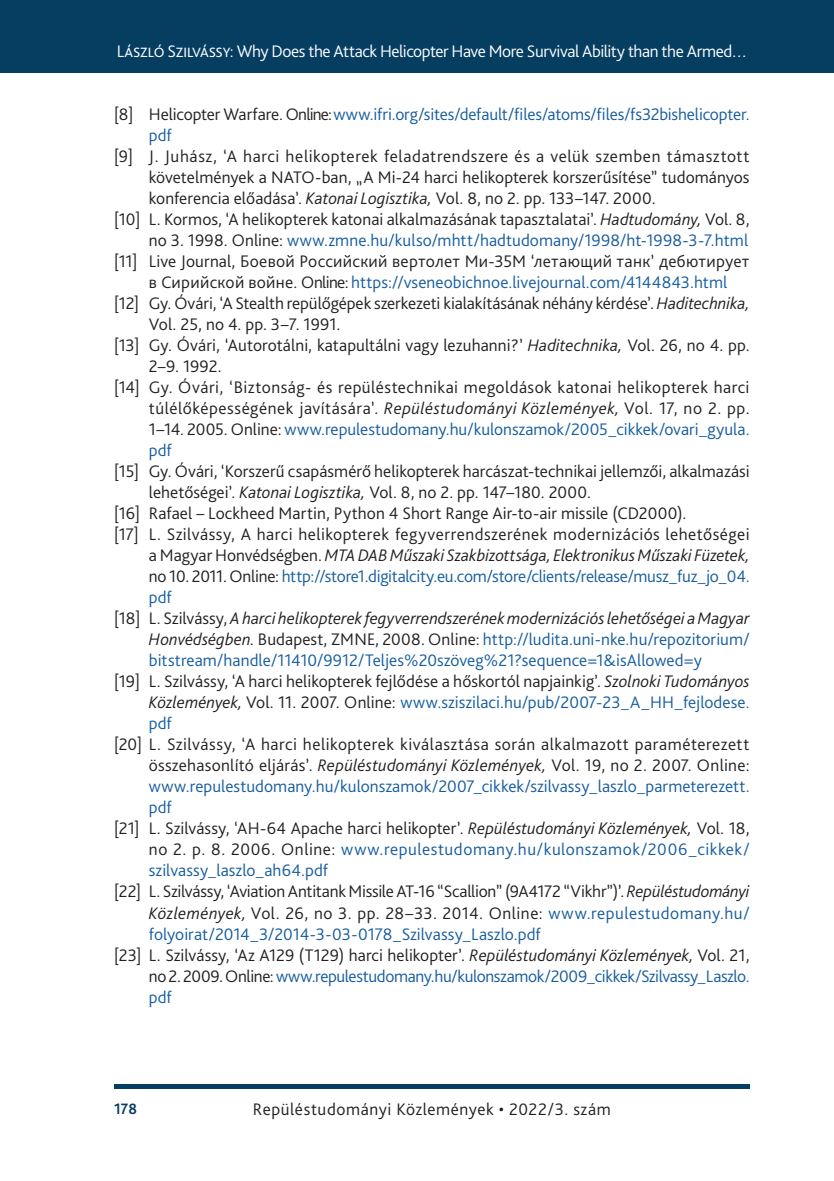
<style>
.page{position:relative;width:834px;height:1181px;background:#fff}
.page>*{position:absolute;margin:0;border:0;box-sizing:border-box;transform-origin:0 0}
._6__Bibliography_numbers{font:300 17.5px/21px "Bliss Pro";letter-spacing:.01em;color:#231f20;text-align:justify}
._6__Bibliography_numbers-2{font:300 17.5px/21px "Bliss Pro";color:#175d9e}
._6__Bibliography_numbers-3{font:300 17.5px/21px "Bliss Pro";letter-spacing:-.01em;color:#231f20}
.t1{font:300 17.5px "Bliss Pro";letter-spacing:-.025em;color:#fff}
._6__Bibliography_numbers-4{font:300 17.5px "Bliss Pro";letter-spacing:.03em;color:#231f20}
.t2{font:700 15.75px "Bliss Pro";color:#063e62;scale:.95 1}
.s1{color:#231f20}
.s2{font-style:italic}
.s3{color:#175d9e}
.s4{font-style:italic;color:#231f20}
</style>
<div class="page">
<div style="left:0;top:0;width:833px;height:73px;background:#063e62"></div>
<hr style="left:833px;top:0;width:1px;height:73px;background:#063e62">
<div style="left:114px;top:1084px;width:635px;height:5px;background:#063e62"></div>
<p class="t1" style="left:117px;top:41px;width:631px">László Szilvássy: Why Does the Attack Helicopter Have More Survival Ability than the Armed…</p>
<p class="_6__Bibliography_numbers-2" style="left:149px;top:103px;width:602px;text-indent:-35px"><span class="s1">[8] Helicopter Warfare. Online:</span> www.ifri.org/sites/default/files/atoms/files/fs32bishelicopter. pdf</p>
<p class="_6__Bibliography_numbers" style="left:149px;top:145px;width:602px;text-indent:-35px">[9] J. Juhász, ‘A harci helikopterek feladatrendszere és a velük szemben támasztott követelmények a NATO-ban, „A Mi-24 harci helikopterek korszerűsítése” tudományos konferencia előadása’. <span class="s2">Katonai Logisztika,</span> Vol. 8, no 2. pp. 133–147. 2000.</p>
<p class="_6__Bibliography_numbers" style="left:114px;top:208px;width:636px;text-align:right">[10] L. Kormos, ‘A helikopterek katonai alkalmazásának tapasztalatai’. <span class="s2">Hadtudomány,</span> Vol. 8, no 3. 1998. Online: <span class="s3">www.zmne.hu/kulso/mhtt/hadtudomany/1998/ht-1998-3-7.html</span></p>
<p class="_6__Bibliography_numbers" style="left:149px;top:250px;width:602px;text-indent:-35px">[11] Live Journal, Боевой Российский вертолет Ми-35М ‘летающий танк’ дебютирует в Сирийской войне. Online: <span class="s3">https://vseneobichnoe.livejournal.com/4144843.html</span></p>
<p class="_6__Bibliography_numbers-3" style="left:149px;top:292px;width:602px;text-indent:-35px">[12] Gy. Óvári, ‘A Stealth repülőgépek szerkezeti kialakításának néhány kérdése’. <span class="s2">Haditechnika,<br></span>Vol. 25, no 4. pp. 3–7. 1991.</p>
<p class="_6__Bibliography_numbers" style="left:149px;top:334px;width:602px;text-indent:-35px">[13] Gy. Óvári, ‘Autorotálni, katapultálni vagy lezuhanni?’ <span class="s2">Haditechnika,</span> Vol. 26, no 4. pp.<br>2–9. 1992.</p>
<p class="_6__Bibliography_numbers" style="left:149px;top:376px;width:602px;text-indent:-35px">[14] Gy. Óvári, ‘Biztonság- és repüléstechnikai megoldások katonai helikopterek harci túlélőképességének javítására’. <span class="s2">Repüléstudományi Közlemények,</span> Vol. 17, no 2. pp.<br>1–14. 2005. Online: <span class="s3">www.repulestudomany.hu/kulonszamok/2005_cikkek/ovari_gyula. pdf</span></p>
<p class="_6__Bibliography_numbers" style="left:149px;top:460px;width:602px;text-indent:-35px">[15] Gy. Óvári, ‘Korszerű csapásmérő helikopterek harcászat-technikai jellemzői, alkalmazási lehetőségei’. <span class="s2">Katonai Logisztika,</span> Vol. 8, no 2. pp. 147–180. 2000.</p>
<p class="_6__Bibliography_numbers" style="left:114px;top:502px;width:573px">[16] Rafael – Lockheed Martin, Python 4 Short Range Air-to-air missile (CD2000).</p>
<p class="_6__Bibliography_numbers" style="left:149px;top:523px;width:602px;text-indent:-35px">[17] L. Szilvássy, A harci helikopterek fegyverrendszerének modernizációs lehetőségei a Magyar Honvédségben. <span class="s2">MTA DAB Műszaki Szakbizottsága, Elektronikus Műszaki Füzetek, </span>no 10. 2011. Online: <span class="s3">http://store1.digitalcity.eu.com/store/clients/release/musz_fuz_jo_04. pdf</span></p>
<p class="_6__Bibliography_numbers-2" style="left:149px;top:607px;width:602px;text-align:justify;text-indent:-35px"><span class="s1">[18] L. Szilvássy,</span> <span class="s4">Aharci helikopterek fegyverrendszerének modernizációs lehetőségei aMagyar Honvédségben.</span> <span class="s1">Budapest, ZMNE, 2008. Online:</span> http://ludita.uni-nke.hu/repozitorium/ bitstream/handle/11410/9912/Teljes%20szöveg%21?sequence=1&amp;isAllowed=y</p>
<p class="_6__Bibliography_numbers" style="left:149px;top:670px;width:602px;text-indent:-35px">[19] L. Szilvássy, ‘A harci helikopterek fejlődése a hőskortól napjainkig’. <span class="s2">Szolnoki Tudományos Közlemények,</span> Vol. 11. 2007. Online: <span class="s3">www.sziszilaci.hu/pub/2007-23_A_HH_fejlodese. pdf</span></p>
<p class="_6__Bibliography_numbers" style="left:149px;top:733px;width:602px;text-indent:-35px">[20] L. Szilvássy, ‘A harci helikopterek kiválasztása során alkalmazott paraméterezett összehasonlító eljárás’. <span class="s2">Repüléstudományi Közlemények,</span> Vol. 19, no 2. 2007. Online: <span class="s3">www.repulestudomany.hu/kulonszamok/2007_cikkek/szilvassy_laszlo_parmeterezett. pdf</span></p>
<p class="_6__Bibliography_numbers" style="left:149px;top:817px;width:602px;text-indent:-35px">[21] L. Szilvássy, ‘AH-64 Apache harci helikopter’. <span class="s2">Repüléstudományi Közlemények,</span> Vol. 18, no 2. p. 8. 2006. Online: <span class="s3">www.repulestudomany.hu/kulonszamok/2006_cikkek/ szilvassy_laszlo_ah64.pdf</span></p>
<p class="_6__Bibliography_numbers" style="left:149px;top:880px;width:602px;text-indent:-35px">[22] L. Szilvássy, ‘Aviation Antitank Missile AT-16 “Scallion” (9A4172 “Vikhr”)’. <span class="s2">Repüléstudományi Közlemények,</span> Vol. 26, no 3. pp. 28–33. 2014. Online: <span class="s3">www.repulestudomany.hu/ folyoirat/2014_3/2014-3-03-0178_Szilvassy_Laszlo.pdf</span></p>
<p class="_6__Bibliography_numbers" style="left:149px;top:943px;width:602px;text-indent:-35px">[23] L. Szilvássy, ‘Az A129 (T129) harci helikopter’. <span class="s2">Repüléstudományi Közlemények,</span> Vol. 21, no2.2009.Online: <span class="s3">www.repulestudomany.hu/kulonszamok/2009_cikkek/Szilvassy_Laszlo. pdf</span></p>
<p class="t2" style="left:114px;top:1099px;width:26px">178</p>
<p class="_6__Bibliography_numbers-4" style="left:253px;top:1098px;width:359px">Repüléstudományi Közlemények • 2022/3. szám</p>
</div>
